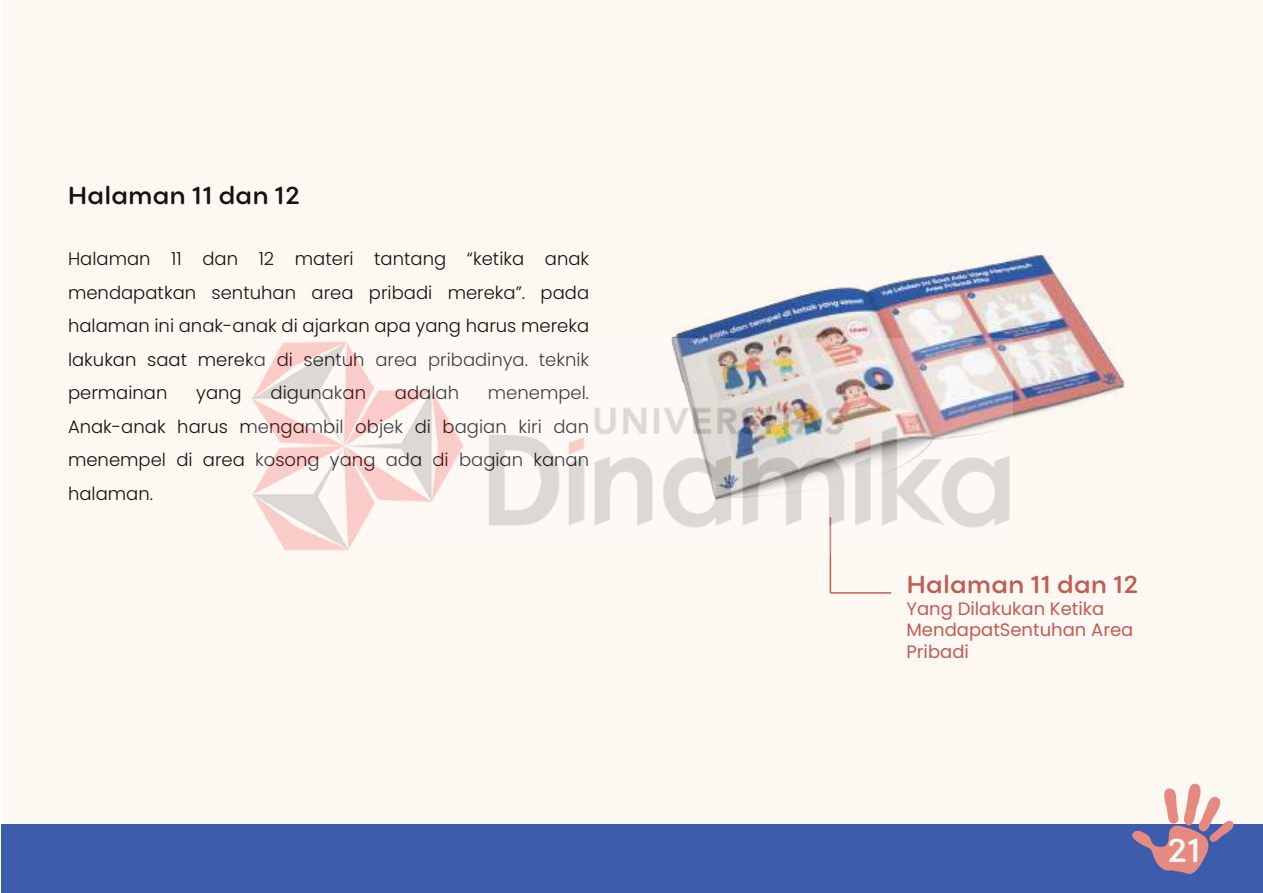
<style>
.page{position:relative;width:1263px;height:893px;background:#fff}
.page>*{position:absolute;margin:0;border:0;box-sizing:border-box;transform-origin:0 0}
.t1{font:600 34.5px "Point Soft DEMO";color:#fef8f2}
.t2{font:600 25.5px "Point Soft DEMO";color:#111213}
.t3{font:600 25.5px "Point Soft DEMO";color:#c25b55}
.t4{font:300 18px/33.5px "Poppins";color:#111213;text-align:justify}
.t5{font:18px/21.6px "Poppins";color:#c25b55}
</style>
<div class="page">
<div style="left:4px;top:0;width:1259px;height:893px;background:#fef8f2"></div>
<img style="left:671px;top:254px;width:454px;height:340px">
<div style="left:1px;top:824px;width:1262px;height:69px;background:#3b5dac"></div>
<hr style="left:830px;top:517px;width:1px;height:76px;background:#c25b55">
<hr style="left:830px;top:592px;width:61px;height:2px;background:#c25b55">
<svg style="left:1132px;top:783px;width:102px;height:91px"></svg>
<img style="left:251px;top:338px;width:761px;height:217px">
<h2 class="t2" style="left:68px;top:185px;width:233px">Halaman 11 dan 12</h2>
<p class="t4" style="left:68px;top:242px;width:523px">Halaman 11 dan 12 materi tantang “ketika anak mendapatkan sentuhan area pribadi mereka”. pada halaman ini anak-anak di ajarkan apa yang harus mereka lakukan saat mereka di sentuh area pribadinya. teknik permainan</p>
<p class="t4" style="left:196px;top:376px;width:47px">yang</p>
<p class="t4" style="left:271px;top:376px;width:97px">digunakan</p>
<p class="t4" style="left:395px;top:376px;width:66px">adalah</p>
<p class="t4" style="left:68px;top:376px;width:523px;text-indent:420px">menempel.<br>Anak-anak harus mengambil objek di bagian kiri dan menempel di area kosong yang ada di bagian kanan halaman.</p>
<h2 class="t3" style="left:906px;top:574px;width:233px">Halaman 11 dan 12</h2>
<p class="t5" style="left:906px;top:597px;width:228px">Yang Dilakukan Ketika<br>MendapatSentuhan Area<br>Pribadi</p>
<h1 class="t1" style="left:1167px;top:837px;width:36px">21</h1>
</div>
